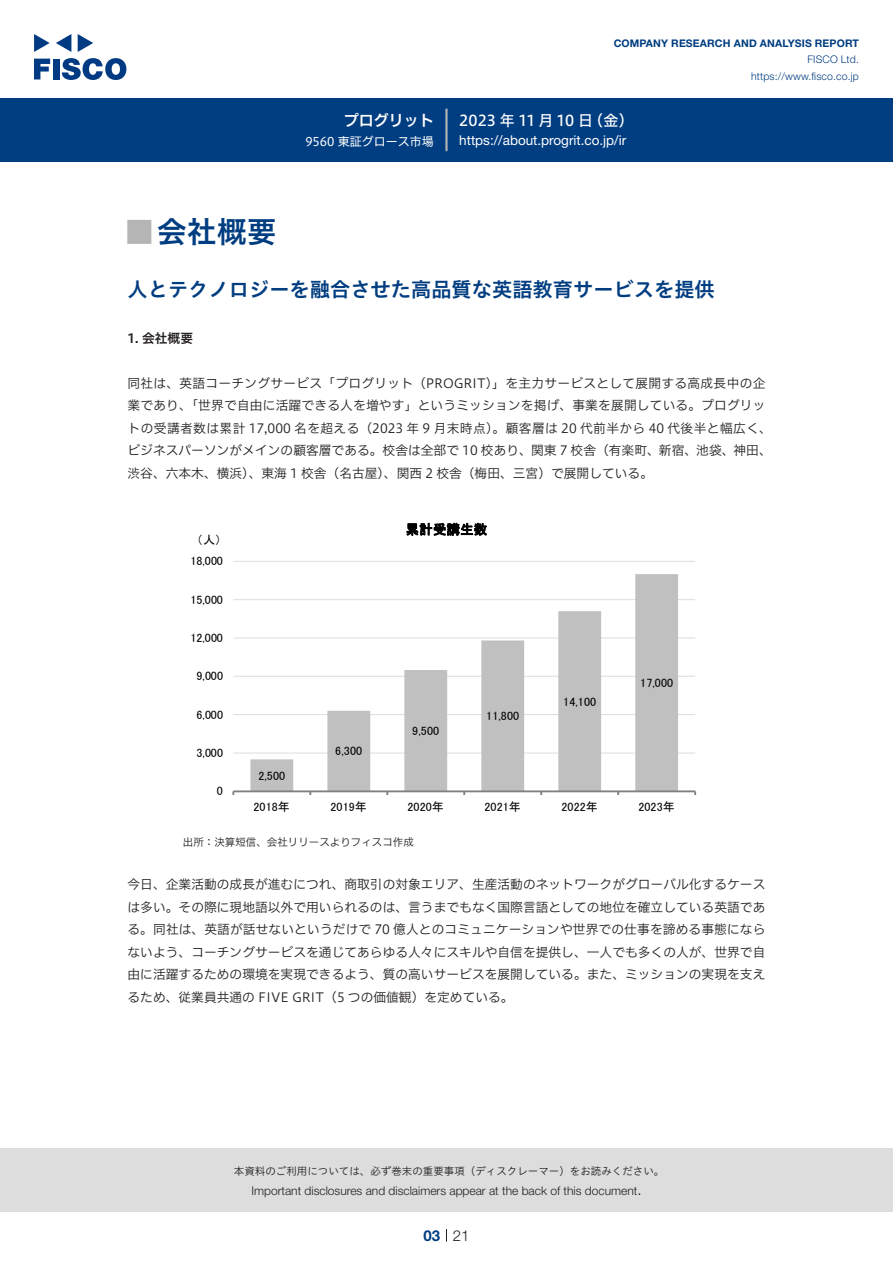
<style>
.page{position:relative;width:893px;height:1263px;background:#fff}
.page>*{position:absolute;margin:0;border:0;box-sizing:border-box;transform-origin:0 0}
.t1{font:30px "Hiragino UD Sans Std N W6";color:#003d81}
.t2{font:24px "Hiragino UD Sans Std N W6";color:#b5b5b6}
.t3{font:20.25px "Hiragino UD Sans Std W6";color:#003d81}
.t4{font:15px "Hiragino UD Sans F Std N W5";letter-spacing:.005em;color:#fff}
.t5{font:15px "Hiragino UD Sans F Std N W6";color:#fff}
.t6{font:300 15px "Helvetica Neue LT Std";color:#231f20}
.t7{font:700 15px "Helvetica Neue LT Std";color:#003d81}
.t8{font:13.5px "Helvetica Neue LT Std";color:#fff}
.t9{font:13.5px "MS P Gothic";letter-spacing:.01em;color:#000}
.t10{font:12.75px/22.5px "Hiragino UD Sans F Std N W3";color:#231f20}
.t11{font:12.75px "Hiragino UD Sans F Std N W6";color:#231f20}
.t12{font:12.15px "MS P Gothic";letter-spacing:.005em;color:#000}
.t13{font:12px "MS P Gothic";letter-spacing:.005em;color:#000}
.t14{font:300 12px "Helvetica Neue LT Std";color:#231f20}
.t15{font:12px "Hiragino UD Sans F Std N W4";color:#fff}
.t16{font:10.5px "Hiragino UD Sans Std W3";color:#231f20}
.t17{font:700 10.5px "Helvetica Neue LT Std";letter-spacing:.015em;color:#003d81}
.t18{font:300 10.5px/16.5px "Helvetica Neue LT Std";letter-spacing:.015em;color:#003d81;text-align:right}
.t19{font:10.5px "Hiragino UD Sans F Std N W3";color:#231f20}
</style>
<div class="page">
<div style="left:0;top:1148px;width:893px;height:64px;background:#ddd"></div>
<svg style="left:34px;top:59px;width:16px;height:20px"></svg>
<div style="left:53px;top:59px;width:6px;height:20px;background:#003a83"></div>
<svg style="left:62px;top:58px;width:64px;height:22px"></svg>
<svg style="left:34px;top:34px;width:16px;height:18px"></svg>
<svg style="left:78px;top:34px;width:15px;height:18px"></svg>
<svg style="left:56px;top:34px;width:15px;height:18px"></svg>
<div style="left:0;top:98px;width:893px;height:64px;background:#003d81"></div>
<hr style="left:445px;top:109px;width:3px;height:42px;background:#b5b5b6">
<svg style="left:446px;top:1229px;width:1px;height:13px"></svg>
<hr style="left:233px;top:753px;width:462px;height:1px;background:#ddd">
<hr style="left:233px;top:714px;width:462px;height:1px;background:#ddd">
<hr style="left:233px;top:676px;width:462px;height:1px;background:#ddd">
<hr style="left:233px;top:638px;width:462px;height:1px;background:#ddd">
<hr style="left:233px;top:599px;width:462px;height:1px;background:#ddd">
<hr style="left:233px;top:561px;width:462px;height:1px;background:#ddd">
<svg style="left:250px;top:574px;width:428px;height:216px"></svg>
<hr style="left:233px;top:790px;width:462px;height:2px;background:#808080">
<p class="t5" style="left:344px;top:109px;width:92px">プログリット</p>
<p class="t15" style="left:305px;top:132px;width:130px">9560 東証グロース市場</p>
<p class="t17" style="left:614px;top:37px;width:247px">COMPANY RESEARCH AND ANALYSIS REPORT</p>
<p class="t18" style="left:751px;top:51px;width:109px">FISCO Ltd. https://www.fisco.co j p.</p>
<p class="t4" style="left:588px;top:109px;width:47px">（金(</p>
<p class="t4" style="left:459px;top:109px;width:135px">2023 年 11 月 10 日</p>
<p class="t8" style="left:459px;top:132px;width:169px">https://about.progrit. c o j p. i r/</p>
<h1 class="t1" style="left:157px;top:209px;width:121px">会社概要</h1>
<h2 class="t2" style="left:128px;top:213px;width:25px">█</h2>
<h3 class="t3" style="left:128px;top:274px;width:589px">人とテクノロジーを融合させた高品質な英語教育サービスを提供</h3>
<p class="t11" style="left:128px;top:328px;width:67px">1. 会社概要</p>
<p class="t10" style="left:128px;top:371px;width:646px">同社は、英語コーチングサービス「プログリット（PROGRIT）」を主力サービスとして展開する高成長中の企業であり、「世界で自由に活躍できる人を増やす」というミッションを掲げ、事業を展開している。プログリットの受講者数は累計 17,000 名を超える（2023 年 9 月末時点）。顧客層は 20 代前半から 40 代後半と幅広く、ビジネスパーソンがメインの顧客層である。校舎は全部で 10 校あり、関東 7 校舎（有楽町、新宿、池袋、神田、渋谷、六本木、横浜）、東海 1 校舎（名古屋）、関西 2 校舎（梅田、三宮）で展開している。</p>
<p class="t12" style="left:197px;top:534px;width:26px">人（ ）</p>
<p class="t13" style="left:191px;top:555px;width:34px">18,000</p>
<p class="t13" style="left:191px;top:593px;width:34px">15,000</p>
<p class="t13" style="left:191px;top:632px;width:34px">12,000</p>
<p class="t12" style="left:197px;top:670px;width:28px">9,000</p>
<p class="t13" style="left:197px;top:708px;width:28px">6,000</p>
<p class="t13" style="left:197px;top:747px;width:28px">3,000</p>
<p class="t13" style="left:217px;top:785px;width:8px">0</p>
<p class="t13" style="left:258px;top:769px;width:28px">2,500</p>
<p class="t13" style="left:253px;top:800px;width:38px">2018年</p>
<p class="t9" style="left:406px;top:523px;width:83px">累計受講生数</p>
<p class="t12" style="left:335px;top:745px;width:28px">6,300</p>
<p class="t13" style="left:330px;top:800px;width:38px">2019年</p>
<p class="t13" style="left:412px;top:725px;width:28px">9,500</p>
<p class="t13" style="left:407px;top:800px;width:38px">2020年</p>
<p class="t13" style="left:486px;top:710px;width:34px">11,800</p>
<p class="t13" style="left:484px;top:800px;width:38px">2021年</p>
<p class="t13" style="left:563px;top:695px;width:34px">14,100</p>
<p class="t13" style="left:561px;top:800px;width:38px">2022年</p>
<p class="t13" style="left:640px;top:677px;width:34px">17,000</p>
<p class="t13" style="left:638px;top:800px;width:38px">2023年</p>
<p class="t19" style="left:183px;top:834px;width:232px">出所：決算短信、会社リリースよりフィスコ作成</p>
<p class="t10" style="left:128px;top:872px;width:639px;text-align:justify">今日、企業活動の成長が進むにつれ、商取引の対象エリア、生産活動のネットワークがグローバル化するケースは多い。その際に現地語以外で用いられるのは、言うまでもなく国際言語としての地位を確立している英語である。同社は、英語が話せないというだけで 70 億人とのコミュニケーションや世界での仕事を諦める事態にならないよう、コーチングサービスを通じてあらゆる人々にスキルや自信を提供し、一人でも多くの人が、世界で自由に活躍するための環境を実現できるよう、質の高いサービスを展開している。また、ミッションの実現を支えるため、従業員共通の FIVE GRIT（5 つの価値観）を定めている。</p>
<p class="t16" style="left:234px;top:1163px;width:432px">本資料のご利用については、必ず巻末の重要事項（ディスクレーマー）をお読みください。</p>
<p class="t6" style="left:637px;top:1180px;width:6px">.</p>
<p class="t14" style="left:251px;top:1183px;width:387px">Important disclosures and disclaimers appear at the back of this document</p>
<p class="t7" style="left:423px;top:1226px;width:18px">03</p>
<p class="t6" style="left:453px;top:1226px;width:18px">21</p>
</div>
